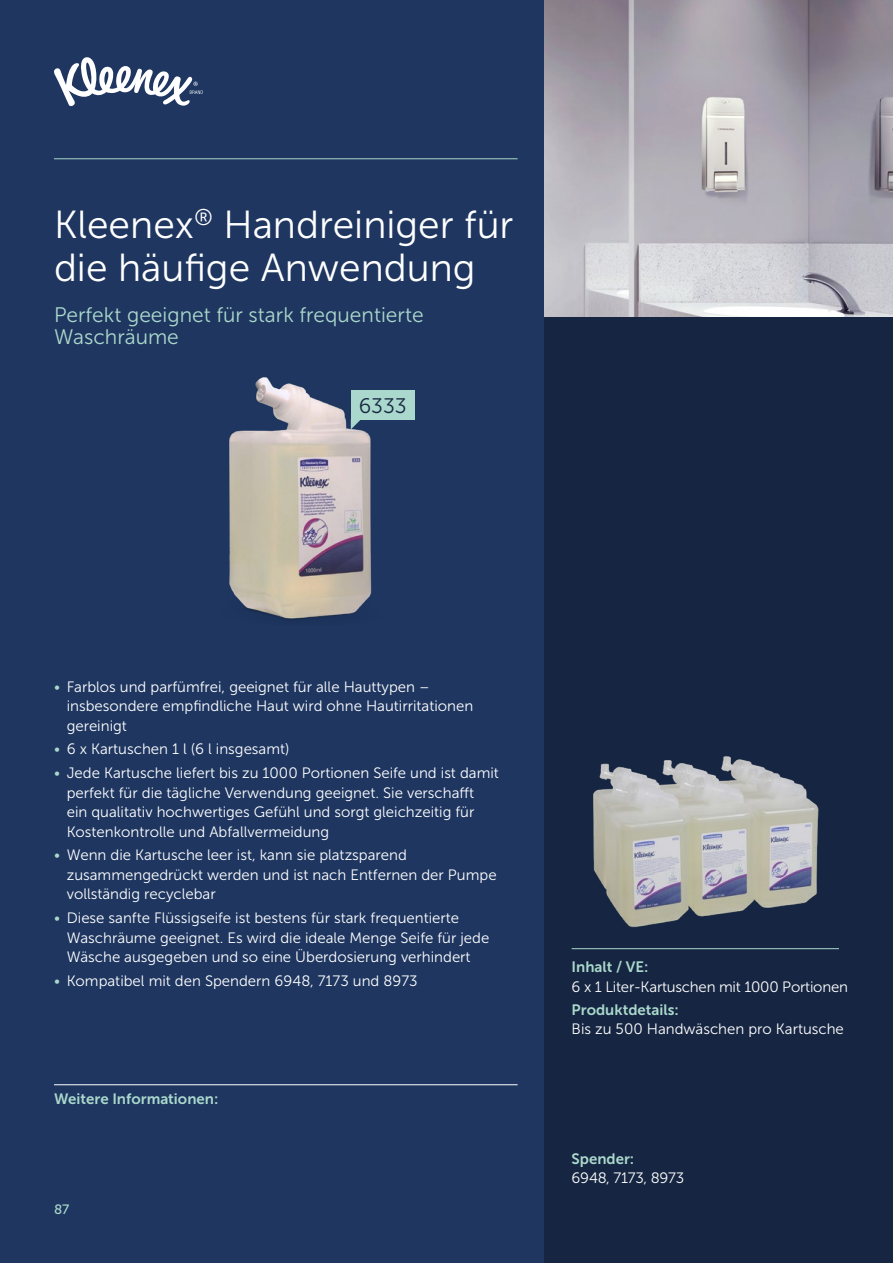
<style>
.page{position:relative;width:893px;height:1263px;background:#1e3660}
.page>*{position:absolute;margin:0;border:0;box-sizing:border-box;transform-origin:0 0}
.t1{font:39px/43.5px "Museo Sans 300";color:#fff}
.t2{font:21px/22.5px "Museo Sans 300";color:#abd8cc}
.t3{font:21px "Museo Sans 300";color:#162642}
.t4{font:15px/19.5px "Museo Sans 300";color:#fff}
.t5{font:15px "Museo Sans 700";color:#abd8cc}
.t6{font:13.5px "Museo Sans 500";color:#abd8cc}
.s1{color:#abd8cc}
</style>
<div class="page">
<div style="left:545px;top:316px;width:348px;height:947px;background:#162642"></div>
<hr style="left:54px;top:158px;width:464px;height:1px;background:#abd8cc">
<svg style="left:54px;top:57px;width:149px;height:49px"></svg>
<img style="left:545px;top:0;width:348px;height:316px">
<img style="left:593px;top:756px;width:226px;height:172px">
<hr style="left:572px;top:948px;width:267px;height:1px;background:#abd8cc">
<img style="left:229px;top:377px;width:162px;height:243px">
<svg style="left:351px;top:420px;width:10px;height:9px"></svg>
<div style="left:351px;top:391px;width:64px;height:29px;background:#abd8cc"></div>
<hr style="left:54px;top:1084px;width:464px;height:1px;background:#fff">
<h1 class="t1" style="left:54px;top:203px;width:461px">Kleenex<sup>®</sup> Handreiniger für die häufige Anwendung</h1>
<h2 class="t2" style="left:54px;top:304px;width:371px">Perfekt geeignet für stark frequentierte<br>Waschräume</h2>
<h2 class="t3" style="left:359px;top:395px;width:49px">6333</h2>
<p class="t4" style="left:67px;top:677px;width:408px;text-indent:-13px"><span class="s1">•</span> Farblos und parfümfrei, geeignet für alle Hauttypen – insbesondere empfindliche Haut wird ohne Hautirritationen gereinigt</p>
<p class="t4" style="left:54px;top:740px;width:237px"><span class="s1">•</span> 6 x Kartuschen 1 l (6 l insgesamt)</p>
<p class="t4" style="left:67px;top:763px;width:434px;text-indent:-13px"><span class="s1">•</span> Jede Kartusche liefert bis zu 1000 Portionen Seife und ist damit perfekt für die tägliche Verwendung geeignet. Sie verschafft<br>ein qualitativ hochwertiges Gefühl und sorgt gleichzeitig für Kostenkontrolle und Abfallvermeidung</p>
<p class="t4" style="left:67px;top:846px;width:431px;text-indent:-13px"><span class="s1">•</span> Wenn die Kartusche leer ist, kann sie platzsparend zusammengedrückt werden und ist nach Entfernen der Pumpe vollständig recyclebar</p>
<p class="t4" style="left:67px;top:908px;width:424px;text-indent:-13px"><span class="s1">•</span> Diese sanfte Flüssigseife ist bestens für stark frequentierte<br>Waschräume geeignet. Es wird die ideale Menge Seife für jede<br>Wäsche ausgegeben und so eine Überdosierung verhindert</p>
<p class="t4" style="left:54px;top:971px;width:365px"><span class="s1">•</span> Kompatibel mit den Spendern 6948, 7173 und 8973</p>
<p class="t5" style="left:54px;top:1090px;width:166px">Weitere Informationen:</p>
<p class="t6" style="left:54px;top:1202px;width:17px">87</p>
<p class="t5" style="left:572px;top:959px;width:78px">Inhalt / VE:</p>
<p class="t4" style="left:572px;top:977px;width:278px">6 x 1 Liter-Kartuschen mit 1000 Portionen</p>
<p class="t5" style="left:572px;top:1001px;width:109px">Produktdetails:</p>
<p class="t4" style="left:572px;top:1019px;width:274px">Bis zu 500 Handwäschen pro Kartusche</p>
<p class="t5" style="left:572px;top:1150px;width:64px">Spender:</p>
<p class="t4" style="left:572px;top:1168px;width:114px">6948, 7173, 8973</p>
</div>
